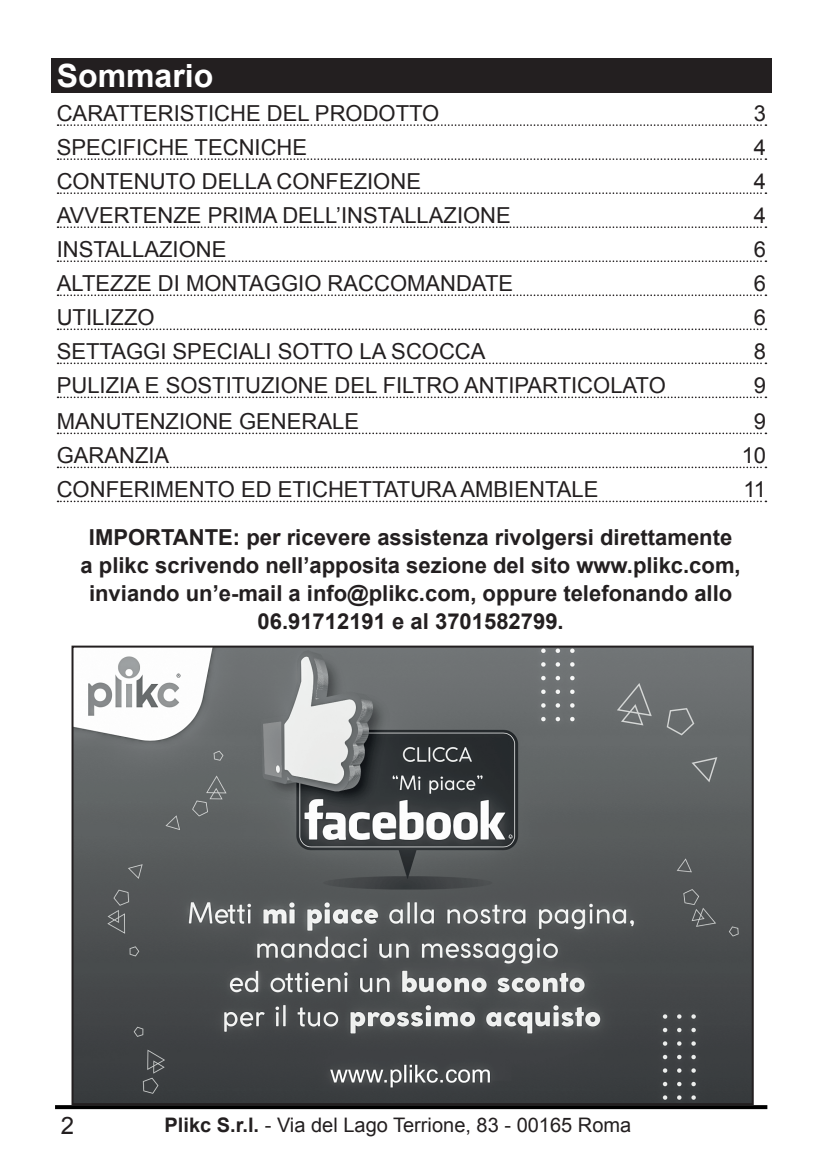
<style>
.page{position:relative;width:823px;height:1163px;background:#fff}
.page>*{position:absolute;margin:0;border:0;box-sizing:border-box;transform-origin:0 0}
.t1{font:700 32px "Arial";color:#fff}
.t2{font:24px "Arial";color:#231f20}
.t3{font:22px "Arial";color:#231f20}
.t4{font:700 22px/28px "Arial";color:#231f20;text-align:center}
.t5{font:20px "Arial";color:#231f20}
.s1{font-weight:700}
</style>
<div class="page">
<svg style="left:55px;top:1104px;width:711px;height:4px;background:#131212"></svg>
<div style="left:51px;top:58px;width:720px;height:35px;background:#231f20"></div>
<svg style="left:57px;top:124px;width:709px;height:2px"></svg>
<svg style="left:57px;top:158px;width:709px;height:2px"></svg>
<svg style="left:57px;top:192px;width:709px;height:2px"></svg>
<svg style="left:57px;top:226px;width:709px;height:2px"></svg>
<svg style="left:57px;top:260px;width:709px;height:2px"></svg>
<svg style="left:57px;top:294px;width:709px;height:2px"></svg>
<svg style="left:57px;top:328px;width:709px;height:2px"></svg>
<svg style="left:57px;top:362px;width:709px;height:2px"></svg>
<svg style="left:57px;top:396px;width:709px;height:2px"></svg>
<svg style="left:57px;top:432px;width:709px;height:2px"></svg>
<svg style="left:57px;top:466px;width:709px;height:2px"></svg>
<svg style="left:57px;top:500px;width:709px;height:2px"></svg>
<img style="left:74px;top:648px;width:676px;height:453px">
<div style="left:71px;top:645px;width:682px;height:459px;border:2px solid #231f20"></div>
<h1 class="t1" style="left:57px;top:55px;width:158px">Sommario</h1>
<p class="t3" style="left:57px;top:99px;width:384px">CARATTERISTICHE DEL PRODOTTO</p>
<p class="t3" style="left:753px;top:99px;width:14px">3</p>
<p class="t3" style="left:57px;top:133px;width:252px">SPECIFICHE TECNICHE</p>
<p class="t3" style="left:753px;top:133px;width:14px">4</p>
<p class="t3" style="left:57px;top:167px;width:365px">CONTENUTO DELLA CONFEZIONE</p>
<p class="t3" style="left:753px;top:167px;width:14px">4</p>
<p class="t3" style="left:57px;top:201px;width:455px">AVVERTENZE PRIMA DELL’INSTALLAZIONE</p>
<p class="t3" style="left:753px;top:201px;width:14px">4</p>
<p class="t3" style="left:57px;top:235px;width:171px">INSTALLAZIONE</p>
<p class="t3" style="left:753px;top:235px;width:14px">6</p>
<p class="t3" style="left:57px;top:269px;width:457px">ALTEZZE DI MONTAGGIO RACCOMANDATE</p>
<p class="t3" style="left:753px;top:269px;width:14px">6</p>
<p class="t3" style="left:57px;top:303px;width:99px">UTILIZZO</p>
<p class="t3" style="left:753px;top:303px;width:14px">6</p>
<p class="t3" style="left:57px;top:337px;width:430px">SETTAGGI SPECIALI SOTTO LA SCOCCA</p>
<p class="t3" style="left:753px;top:337px;width:14px">8</p>
<p class="t3" style="left:57px;top:371px;width:610px">PULIZIA E SOSTITUZIONE DEL FILTRO ANTIPARTICOLATO</p>
<p class="t3" style="left:753px;top:371px;width:14px">9</p>
<p class="t3" style="left:57px;top:407px;width:303px">MANUTENZIONE GENERALE</p>
<p class="t3" style="left:753px;top:407px;width:14px">9</p>
<p class="t3" style="left:57px;top:441px;width:114px">GARANZIA</p>
<p class="t3" style="left:741px;top:441px;width:26px">10</p>
<p class="t3" style="left:57px;top:475px;width:543px">CONFERIMENTO ED ETICHETTATURA AMBIENTALE</p>
<p class="t3" style="left:743px;top:475px;width:24px">11</p>
<p class="t4" style="left:80px;top:524px;width:661px">IMPORTANTE: per ricevere assistenza rivolgersi direttamente a plikc scrivendo nell’apposita sezione del sito www.plikc.com, inviando un’e-mail a info@plikc.com, oppure telefonando allo 06.91712191 e al 3701582799.</p>
<p class="t2" style="left:61px;top:1109px;width:15px">2</p>
<p class="t5" style="left:164px;top:1111px;width:468px"><span class="s1">Plikc S.r.l.</span> - Via del Lago Terrione, 83 - 00165 Roma</p>
</div>
